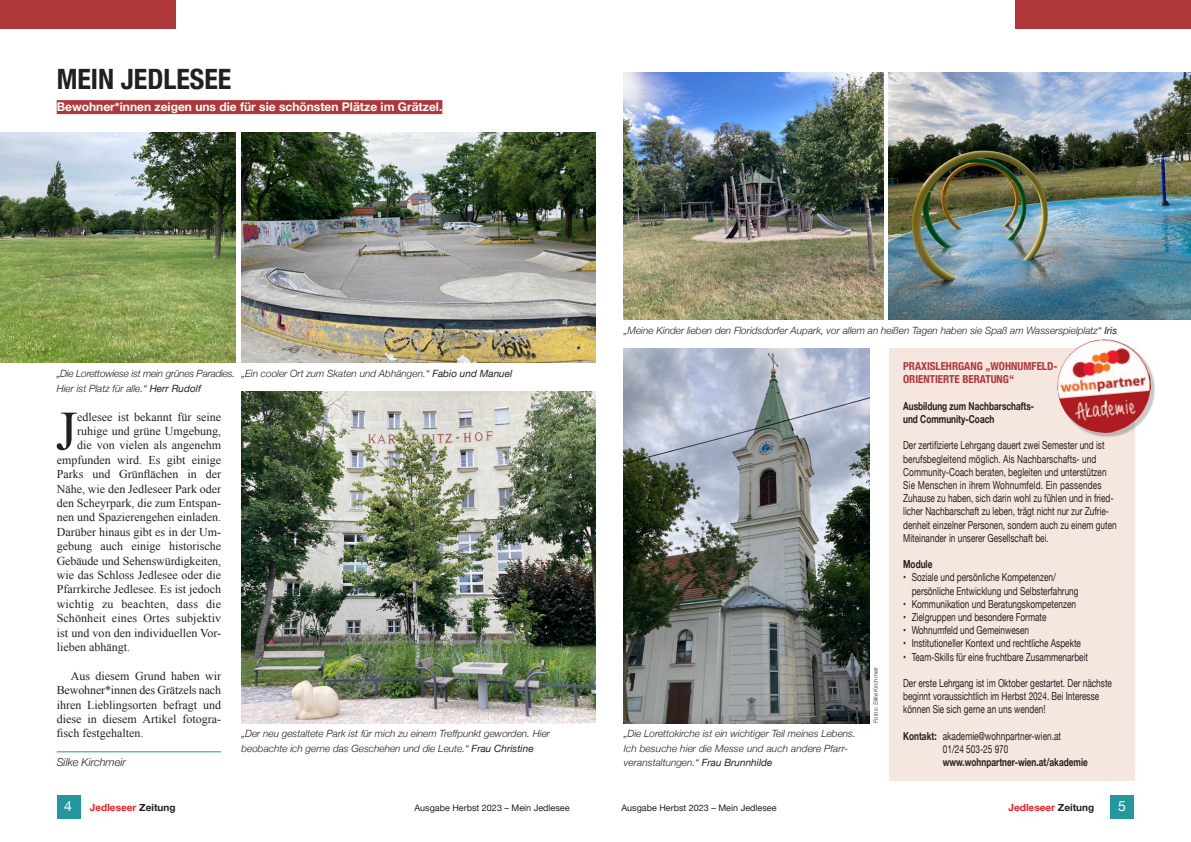
<style>
.page{position:relative;width:1191px;height:842px;background:#fff}
.page>*{position:absolute;margin:0;border:0;box-sizing:border-box;transform-origin:0 0}
.t1{font:55.5px "Times New Roman";color:#231f20}
.t2{font:700 condensed 28px "Helvetica Neue";color:#231f20}
.t3{font:14px "Helvetica Neue";color:#fff}
.t4{font:12px/14.4px "Times New Roman";color:#231f20;text-align:justify}
.t5{font:700 12px "Helvetica Neue";color:#fff}
.t6{font:12px "Times New Roman";letter-spacing:.02em;color:#231f20}
.t7{font:11px/13.2px "Helvetica Neue";color:#231f20;scale:.75 1}
.t8{font:700 11px/13.2px "Helvetica Neue";color:#231f20;scale:.75 1}
.t9{font:700 condensed 11px/13.2px "Helvetica Neue";color:#b03739}
.t10{font:italic 300 11px "Helvetica Neue";color:#231f20}
.t11{font:italic 300 10px/14.4px "Helvetica Neue";color:#231f20}
.t12{font:italic 300 10px/14.4px "Helvetica Neue";letter-spacing:-.02em;color:#231f20}
.t13{font:700 10px "Helvetica Neue";color:#eb2024}
.t14{font:9px "Helvetica Neue";color:#231f20}
.t15{font:italic 300 6px "Helvetica Neue";color:#231f20}
.s1{font-weight:400}
.s2{font-weight:700}
.s3{color:#231f20}
</style>
<div class="page">
<div style="left:57px;top:795px;width:23px;height:23px;background:#24979d"></div>
<div style="left:1110px;top:795px;width:24px;height:23px;background:#24979d"></div>
<div style="left:889px;top:349px;width:245px;height:432px;background:#f5e6e0"></div>
<div style="left:0;top:0;width:176px;height:28px;background:#b03739"></div>
<div style="left:57px;top:100px;width:385px;height:14px;background:#b03739"></div>
<img style="left:0;top:133px;width:235px;height:230px">
<img style="left:241px;top:133px;width:354px;height:230px">
<img style="left:624px;top:349px;width:245px;height:374px">
<img style="left:241px;top:392px;width:354px;height:331px">
<img style="left:624px;top:72px;width:259px;height:248px">
<img style="left:889px;top:72px;width:302px;height:248px">
<div style="left:1058px;top:341px;width:97px;height:96px;background:#231f20;opacity:.25"></div>
<img style="left:1057px;top:339px;width:94px;height:94px">
<div style="left:1015px;top:0;width:176px;height:28px;background:#b03739"></div>
<hr style="left:57px;top:751px;width:164px;height:1px;background:#24979d">
<h2 class="t2" style="left:57px;top:56px;width:176px">MEIN JEDLESEE</h2>
<p class="t5" style="left:57px;top:97px;width:387px">Bewohner*innen zeigen uns die für sie schönsten Plätze im Grätzel.</p>
<p class="t12" style="left:57px;top:366px;width:180px">„Die Lorettowiese ist mein grünes Paradies.<br>Hier ist Platz für alle.“ <span class="s1">Herr Rudolf</span></p>
<p class="t11" style="left:241px;top:366px;width:272px">„Ein cooler Ort zum Skaten und Abhängen.“ <span class="s1">Fabio und Manuel</span></p>
<h1 class="t1" style="left:56px;top:393px;width:23px">J</h1>
<p class="t4" style="left:77px;top:409px;width:145px">edlesee ist bekannt für seine</p>
<p class="t4" style="left:77px;top:424px;width:145px">ruhige und grüne Umgebung,</p>
<p class="t4" style="left:77px;top:438px;width:145px">die von vielen als angenehm</p>
<p class="t4" style="left:57px;top:452px;width:166px">empfunden wird. Es gibt einige</p>
<p class="t4" style="left:57px;top:467px;width:166px">Parks und Grünflächen in der</p>
<p class="t4" style="left:57px;top:481px;width:166px">Nähe, wie den Jedleseer Park oder</p>
<p class="t4" style="left:57px;top:496px;width:166px">den Scheyrpark, die zum Entspan-</p>
<p class="t4" style="left:57px;top:510px;width:166px">nen und Spazierengehen einladen.</p>
<p class="t4" style="left:57px;top:524px;width:166px">Darüber hinaus gibt es in der Um-</p>
<p class="t4" style="left:57px;top:539px;width:166px">gebung auch einige historische</p>
<p class="t4" style="left:57px;top:553px;width:166px">Gebäude und Sehenswürdigkeiten,</p>
<p class="t4" style="left:57px;top:568px;width:166px">wie das Schloss Jedlesee oder die</p>
<p class="t4" style="left:57px;top:582px;width:166px">Pfarrkirche Jedlesee. Es ist jedoch</p>
<p class="t6" style="left:57px;top:596px;width:166px">wichtig zu beachten, dass die</p>
<p class="t4" style="left:57px;top:611px;width:166px">Schönheit eines Ortes subjektiv</p>
<p class="t4" style="left:57px;top:625px;width:166px">ist und von den individuellen Vor-</p>
<p class="t4" style="left:57px;top:640px;width:75px">lieben abhängt.</p>
<p class="t4" style="left:57px;top:668px;width:166px;text-indent:14px">Aus diesem Grund haben wir Bewohner*innen des Grätzels nach ihren Lieblingsorten befragt und diese in diesem Artikel fotogra&shy;fisch festgehalten.</p>
<p class="t10" style="left:57px;top:754px;width:71px">Silke Kirchmeir</p>
<p class="t11" style="left:241px;top:726px;width:310px">„Der neu gestaltete Park ist für mich zu einem Treffpunkt geworden. Hier beobachte ich gerne das Geschehen und die Leute.“ <span class="s1">Frau Christine</span></p>
<p class="t11" style="left:624px;top:323px;width:495px">„Meine Kinder lieben den Floridsdorfer Aupark, vor allem an heißen Tagen haben sie Spaß am Wasserspielplatz“ <span class="s1">Iris</span></p>
<p class="t11" style="left:624px;top:726px;width:233px">„Die Lorettokirche ist ein wichtiger Teil meines Lebens.<br>Ich besuche hier die Messe und auch andere Pfarr&shy;veranstaltungen.“ <span class="s1">Frau Brunnhilde</span></p>
<p class="t15" style="left:870px;top:723px;width:57px;rotate:-90deg">Fotos: Silke Kirchmeir</p>
<p class="t9" style="left:903px;top:359px;width:156px">PRAXISLEHRGANG „WOHNUMFELD-<br>ORIENTIERTE BERATUNG“</p>
<p class="t8" style="left:903px;top:400px;width:176px">Ausbildung zum Nachbarschafts&shy;und Community-Coach</p>
<p class="t7" style="left:903px;top:439px;width:286px">Der zertifizierte Lehrgang dauert zwei Semester und ist berufsbegleitend möglich. Als Nachbarschafts- und Community-Coach beraten, begleiten und unterstützen Sie Menschen in ihrem Wohnumfeld. Ein passendes Zuhause zu haben, sich darin wohl zu fühlen und in fried&shy;licher Nachbarschaft zu leben, trägt nicht nur zur Zufrie&shy;denheit einzelner Personen, sondern auch zu einem guten Miteinander in unserer Gesellschaft bei.</p>
<p class="t8" style="left:903px;top:558px;width:41px">Module</p>
<p class="t7" style="left:911px;top:571px;width:224px;text-indent:-9px">• Soziale und persönliche Kompetenzen/ persönliche Entwicklung und Selbsterfahrung</p>
<p class="t7" style="left:903px;top:598px;width:232px">• Kommunikation und Beratungskompetenzen</p>
<p class="t7" style="left:903px;top:611px;width:193px">• Zielgruppen und besondere Formate</p>
<p class="t7" style="left:903px;top:624px;width:169px">• Wohnumfeld und Gemeinwesen</p>
<p class="t7" style="left:903px;top:637px;width:239px">• Institutioneller Kontext und rechtliche Aspekte</p>
<p class="t7" style="left:903px;top:651px;width:248px">• Team-Skills für eine fruchtbare Zusammenarbeit</p>
<p class="t7" style="left:903px;top:677px;width:280px">Der erste Lehrgang ist im Oktober gestartet. Der nächste beginnt voraussichtlich im Herbst 2024. Bei Interesse können Sie sich gerne an uns wenden!</p>
<p class="t7" style="left:943px;top:730px;width:159px;text-indent:-40px"><span class="s2">Kontakt:</span> akademie@wohnpartner-wien.at<br>01/24 503-25 970</p>
<p class="t8" style="left:943px;top:756px;width:195px">www.wohnpartner-wien.at/akademie</p>
<p class="t3" style="left:64px;top:796px;width:9px">4</p>
<p class="t13" style="left:90px;top:800px;width:87px">Jedleseer <span class="s3">Zeitung</span></p>
<p class="t14" style="left:414px;top:801px;width:157px">Ausgabe Herbst 2023 – Mein Jedlesee</p>
<p class="t14" style="left:621px;top:801px;width:157px">Ausgabe Herbst 2023 – Mein Jedlesee</p>
<p class="t13" style="left:1008px;top:800px;width:87px">Jedleseer <span class="s3">Zeitung</span></p>
<p class="t3" style="left:1118px;top:796px;width:9px">5</p>
</div>
